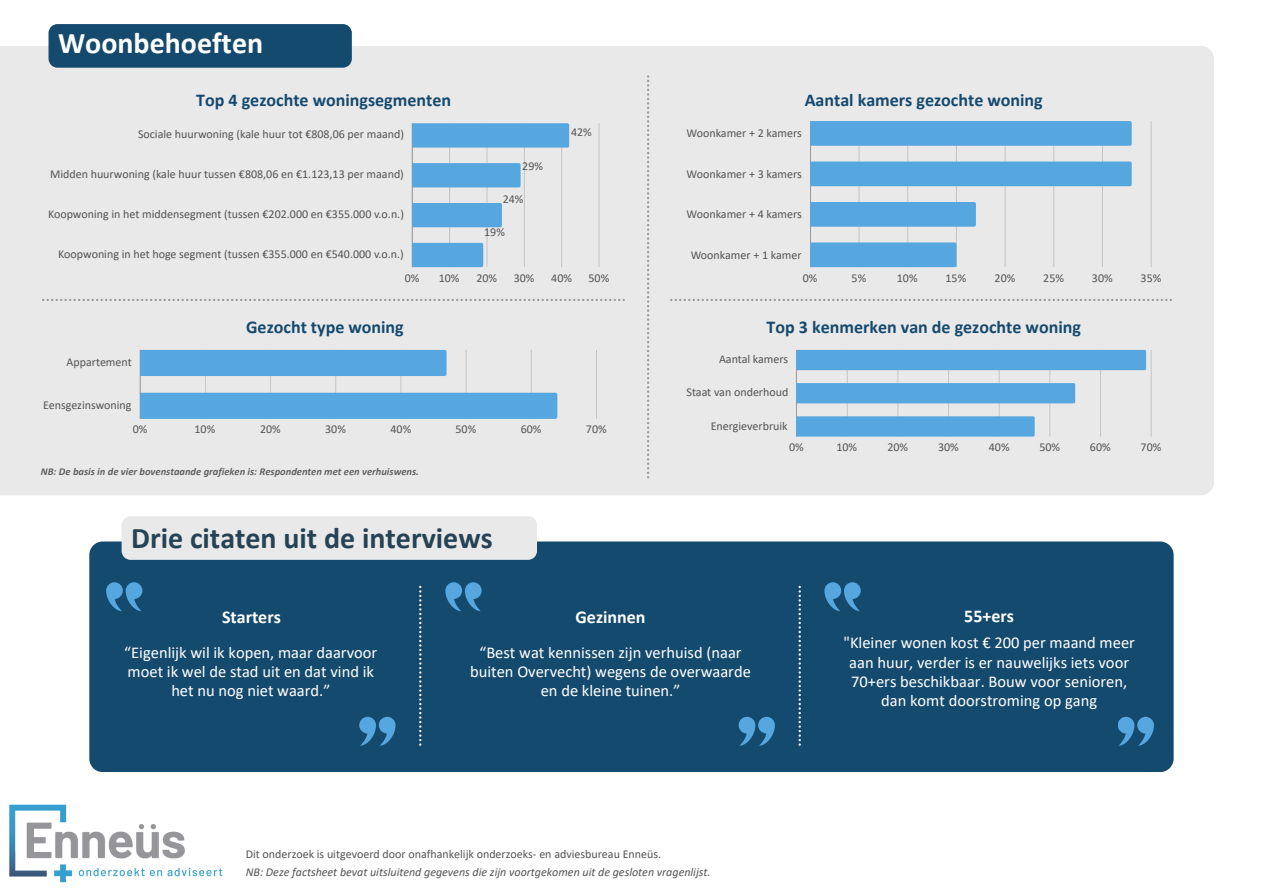
<style>
.page{position:relative;width:1263px;height:894px;background:#fff}
.page>*{position:absolute;margin:0;border:0;box-sizing:border-box;transform-origin:0 0}
.t1{font:700 30px "Calibri";color:#264356}
.t2{font:700 30px "Calibri";color:#fff}
.t3{font:700 18px "Calibri";color:#154a6f}
.t4{font:700 18px "Calibri";color:#fff}
.t5{font:16.5px/19.2px "Calibri";color:#fff;text-align:center}
.t6{font:12px "Calibri";color:#545454}
.t7{font:italic 12px "Calibri";color:#545454}
.t8{font:italic 700 10.5px "Calibri";color:#626262}
</style>
<div class="page">
<img style="left:9px;top:771px;width:224px;height:112px">
<div style="left:89px;top:541px;width:1085px;height:230px;background:#154a6f"></div>
<div style="left:122px;top:516px;width:415px;height:43px;background:#e9e9e9"></div>
<div style="left:0;top:46px;width:1214px;height:449px;background:#e9e9e9"></div>
<svg style="left:647px;top:75px;width:2px;height:403px"></svg>
<svg style="left:360px;top:716px;width:35px;height:29px"></svg>
<svg style="left:445px;top:582px;width:36px;height:29px"></svg>
<svg style="left:739px;top:716px;width:36px;height:29px"></svg>
<svg style="left:824px;top:582px;width:36px;height:29px"></svg>
<svg style="left:1118px;top:716px;width:36px;height:29px"></svg>
<svg style="left:419px;top:585px;width:2px;height:160px"></svg>
<svg style="left:799px;top:585px;width:2px;height:160px"></svg>
<hr style="left:449px;top:123px;width:1px;height:144px;background:#545454">
<hr style="left:487px;top:123px;width:1px;height:144px;background:#545454">
<hr style="left:524px;top:123px;width:1px;height:144px;background:#545454">
<hr style="left:561px;top:123px;width:1px;height:144px;background:#545454">
<hr style="left:599px;top:123px;width:1px;height:144px;background:#545454">
<hr style="left:412px;top:123px;width:1px;height:144px;background:#545454">
<div style="left:412px;top:123px;width:157px;height:24px;background:#56a6df"></div>
<div style="left:412px;top:163px;width:109px;height:24px;background:#56a6df"></div>
<div style="left:412px;top:203px;width:90px;height:24px;background:#56a6df"></div>
<div style="left:412px;top:243px;width:71px;height:24px;background:#56a6df"></div>
<hr style="left:205px;top:350px;width:1px;height:69px;background:#545454">
<hr style="left:270px;top:350px;width:1px;height:69px;background:#545454">
<hr style="left:335px;top:350px;width:1px;height:69px;background:#545454">
<hr style="left:401px;top:350px;width:1px;height:69px;background:#545454">
<hr style="left:466px;top:350px;width:1px;height:69px;background:#545454">
<hr style="left:531px;top:350px;width:1px;height:69px;background:#545454">
<hr style="left:596px;top:350px;width:1px;height:69px;background:#545454">
<hr style="left:140px;top:350px;width:1px;height:69px;background:#545454">
<div style="left:140px;top:350px;width:307px;height:26px;background:#56a6df"></div>
<svg style="left:140px;top:392px;width:417px;height:27px;background:#5aa8df"></svg>
<svg style="left:106px;top:582px;width:36px;height:29px"></svg>
<hr style="left:859px;top:121px;width:1px;height:146px;background:#545454">
<hr style="left:907px;top:121px;width:1px;height:146px;background:#545454">
<hr style="left:956px;top:121px;width:1px;height:146px;background:#545454">
<hr style="left:1005px;top:121px;width:1px;height:146px;background:#545454">
<hr style="left:1053px;top:121px;width:1px;height:146px;background:#545454">
<hr style="left:1102px;top:121px;width:1px;height:146px;background:#545454">
<hr style="left:1151px;top:121px;width:1px;height:146px;background:#545454">
<hr style="left:810px;top:121px;width:1px;height:146px;background:#545454">
<svg style="left:810px;top:121px;width:322px;height:25px;background:#57a6df"></svg>
<div style="left:810px;top:161px;width:322px;height:25px;background:#56a6df"></div>
<div style="left:810px;top:202px;width:166px;height:25px;background:#56a6df"></div>
<div style="left:810px;top:242px;width:146px;height:25px;background:#56a6df"></div>
<hr style="left:847px;top:350px;width:1px;height:86px;background:#545454">
<hr style="left:898px;top:350px;width:1px;height:86px;background:#545454">
<hr style="left:948px;top:350px;width:1px;height:86px;background:#545454">
<hr style="left:999px;top:350px;width:1px;height:86px;background:#545454">
<hr style="left:1050px;top:350px;width:1px;height:86px;background:#545454">
<hr style="left:1100px;top:350px;width:1px;height:86px;background:#545454">
<hr style="left:1151px;top:350px;width:1px;height:86px;background:#545454">
<hr style="left:796px;top:350px;width:1px;height:86px;background:#545454">
<div style="left:797px;top:350px;width:349px;height:20px;background:#56a6df"></div>
<div style="left:797px;top:383px;width:278px;height:20px;background:#56a6df"></div>
<div style="left:797px;top:416px;width:238px;height:20px;background:#56a6df"></div>
<svg style="left:42px;top:299px;width:583px;height:2px"></svg>
<div style="left:49px;top:24px;width:303px;height:44px;background:#154a6f"></div>
<svg style="left:670px;top:299px;width:502px;height:2px"></svg>
<p class="t2" style="left:58px;top:31px;width:207px">Woonbehoeften</p>
<p class="t3" style="left:196px;top:92px;width:256px">Top 4 gezochte woningsegmenten</p>
<p class="t6" style="left:138px;top:129px;width:268px">Sociale huurwoning (kale huur tot €808,06 per maand)</p>
<p class="t6" style="left:50px;top:169px;width:355px">Midden huurwoning (kale huur tussen €808,06 en €1.123,13 per maand)</p>
<p class="t6" style="left:48px;top:209px;width:357px">Koopwoning in het middensegment (tussen €202.000 en €355.000 v.o.n.)</p>
<p class="t6" style="left:58px;top:249px;width:347px">Koopwoning in het hoge segment (tussen €355.000 en €540.000 v.o.n.)</p>
<p class="t6" style="left:522px;top:161px;width:22px">29%</p>
<p class="t6" style="left:503px;top:194px;width:22px">24%</p>
<h2 class="t6" style="left:484px;top:227px;width:22px">19%</h2>
<h3 class="t6" style="left:571px;top:126px;width:22px">42%</h3>
<p class="t6" style="left:405px;top:272px;width:16px">0%</p>
<p class="t6" style="left:439px;top:272px;width:22px">10%</p>
<p class="t6" style="left:476px;top:272px;width:22px">20%</p>
<p class="t6" style="left:514px;top:272px;width:22px">30%</p>
<p class="t6" style="left:551px;top:272px;width:22px">40%</p>
<p class="t6" style="left:588px;top:272px;width:22px">50%</p>
<p class="t6" style="left:67px;top:357px;width:67px">Appartement</p>
<p class="t6" style="left:43px;top:399px;width:90px">Eensgezinswoning</p>
<h2 class="t3" style="left:246px;top:319px;width:159px">Gezocht type woning</h2>
<p class="t6" style="left:133px;top:424px;width:16px">0%</p>
<p class="t6" style="left:194px;top:424px;width:22px">10%</p>
<p class="t6" style="left:260px;top:424px;width:22px">20%</p>
<p class="t6" style="left:325px;top:424px;width:22px">30%</p>
<p class="t6" style="left:391px;top:424px;width:22px">40%</p>
<p class="t6" style="left:456px;top:424px;width:22px">50%</p>
<p class="t6" style="left:521px;top:424px;width:22px">60%</p>
<p class="t6" style="left:586px;top:424px;width:22px">70%</p>
<h2 class="t8" style="left:41px;top:467px;width:380px">NB: De basis in de vier bovenstaande grafieken is: Respondenten met een verhuiswens.</h2>
<h4 class="t1" style="left:131px;top:525px;width:363px">Drie citaten uit de interviews</h4>
<p class="t3" style="left:805px;top:92px;width:240px">Aantal kamers gezochte woning</p>
<p class="t6" style="left:686px;top:128px;width:117px">Woonkamer + 2 kamers</p>
<p class="t6" style="left:686px;top:169px;width:117px">Woonkamer + 3 kamers</p>
<p class="t6" style="left:686px;top:209px;width:117px">Woonkamer + 4 kamers</p>
<p class="t6" style="left:691px;top:250px;width:112px">Woonkamer + 1 kamer</p>
<p class="t6" style="left:803px;top:272px;width:16px">0%</p>
<p class="t6" style="left:852px;top:272px;width:16px">5%</p>
<p class="t6" style="left:897px;top:272px;width:22px">10%</p>
<p class="t6" style="left:945px;top:272px;width:22px">15%</p>
<p class="t6" style="left:995px;top:272px;width:22px">20%</p>
<p class="t6" style="left:1043px;top:272px;width:22px">25%</p>
<p class="t6" style="left:1092px;top:272px;width:22px">30%</p>
<p class="t6" style="left:1141px;top:272px;width:22px">35%</p>
<h3 class="t3" style="left:767px;top:319px;width:316px">Top 3 kenmerken van de gezochte woning</h3>
<p class="t6" style="left:719px;top:354px;width:71px">Aantal kamers</p>
<p class="t6" style="left:686px;top:387px;width:103px">Staat van onderhoud</p>
<p class="t6" style="left:711px;top:420px;width:78px">Energieverbruik</p>
<p class="t6" style="left:789px;top:442px;width:16px">0%</p>
<p class="t6" style="left:836px;top:442px;width:22px">10%</p>
<p class="t6" style="left:887px;top:442px;width:22px">20%</p>
<p class="t6" style="left:938px;top:442px;width:22px">30%</p>
<p class="t6" style="left:989px;top:442px;width:22px">40%</p>
<p class="t6" style="left:1039px;top:442px;width:22px">50%</p>
<p class="t6" style="left:1090px;top:442px;width:22px">60%</p>
<p class="t6" style="left:1141px;top:442px;width:22px">70%</p>
<h2 class="t4" style="left:222px;top:609px;width:60px">Starters</h2>
<h4 class="t4" style="left:575px;top:609px;width:72px">Gezinnen</h4>
<h4 class="t4" style="left:964px;top:608px;width:51px">55+ers</h4>
<h2 class="t5" style="left:124px;top:644px;width:254px">“Eigenlijk wil ik kopen, maar daarvoor moet ik wel de stad uit en dat vind ik het nu nog niet waard.”</h2>
<h1 class="t5" style="left:470px;top:644px;width:282px">“Best wat kennissen zijn verhuisd (naar buiten Overvecht) wegens de overwaarde en de kleine tuinen.”</h1>
<p class="t5" style="left:843px;top:634px;width:293px">"Kleiner wonen kost € 200 per maand meer aan huur, verder is er nauwelijks iets voor 70+ers beschikbaar. Bouw voor senioren, dan komt doorstroming op gang</p>
<h4 class="t6" style="left:246px;top:849px;width:417px">Dit onderzoek is uitgevoerd door onafhankelijk onderzoeks- en adviesbureau Enneüs.</h4>
<h2 class="t7" style="left:246px;top:867px;width:466px">NB: Deze factsheet bevat uitsluitend gegevens die zijn voortgekomen uit de gesloten vragenlijst.</h2>
</div>
